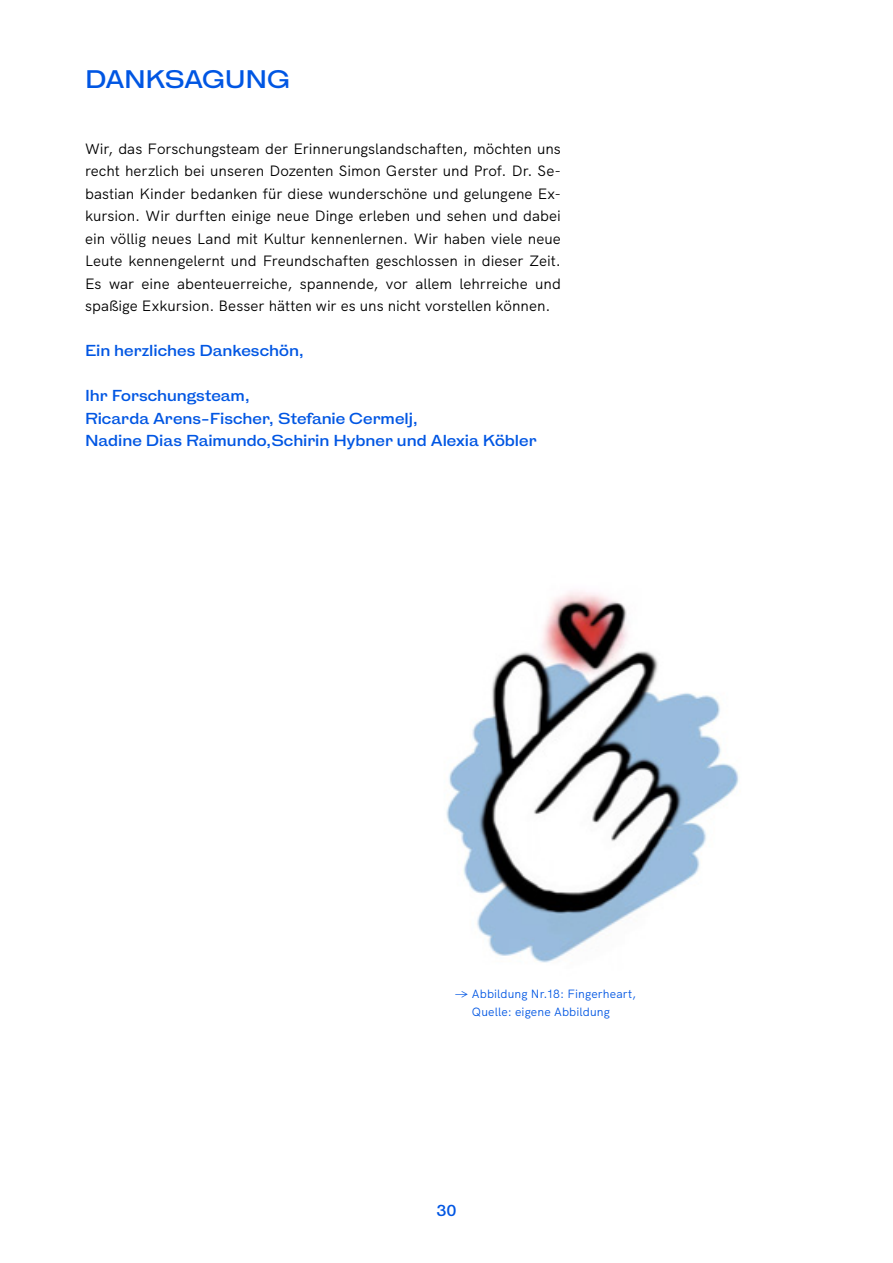
<style>
.page{position:relative;width:893px;height:1263px;background:#fff}
.page>*{position:absolute;margin:0;border:0;box-sizing:border-box;transform-origin:0 0}
.t1{font:600 24px "HK Gothic";letter-spacing:-.015em;color:#0056e3}
.t2{font:15px/22.5px "HK Grotesk";color:#000;text-align:justify}
.t3{font:600 15px/22.5px "HK Gothic";color:#0056e3}
.t4{font:12px/18px "HK Grotesk";letter-spacing:.01em;color:#0056e3}
</style>
<div class="page">
<img style="left:446px;top:591px;width:293px;height:372px">
<h1 class="t1" style="left:85px;top:58px;width:206px">DANKSAGUNG</h1>
<p class="t2" style="left:85px;top:136px;width:477px">Wir, das Forschungsteam der Erinnerungslandschaften, möchten uns recht herzlich bei unseren Dozenten Simon Gerster und Prof. Dr. Se&shy;bastian Kinder bedanken für diese wunderschöne und gelungene Ex&shy;kursion. Wir durften einige neue Dinge erleben und sehen und dabei ein völlig neues Land mit Kultur kennenlernen. Wir haben viele neue Leute kennengelernt und Freundschaften geschlossen in dieser Zeit.<br>Es war eine abenteuerreiche, spannende, vor allem lehrreiche und spaßige Exkursion. Besser hätten wir es uns nicht vorstellen können.</p>
<p class="t3" style="left:85px;top:338px;width:221px">Ein herzliches Dankeschön,</p>
<p class="t3" style="left:85px;top:383px;width:453px">Ihr Forschungsteam,<br>Ricarda Arens-Fischer, Stefanie Cermelj,<br>Nadine Dias Raimundo,Schirin Hybner und Alexia Köbler</p>
<p class="t4" style="left:472px;top:984px;width:166px;text-indent:-16px">-&gt; Abbildung Nr.18: Fingerheart,<br>Quelle: eigene Abbildung</p>
<p class="t3" style="left:436px;top:1198px;width:22px">30</p>
</div>
